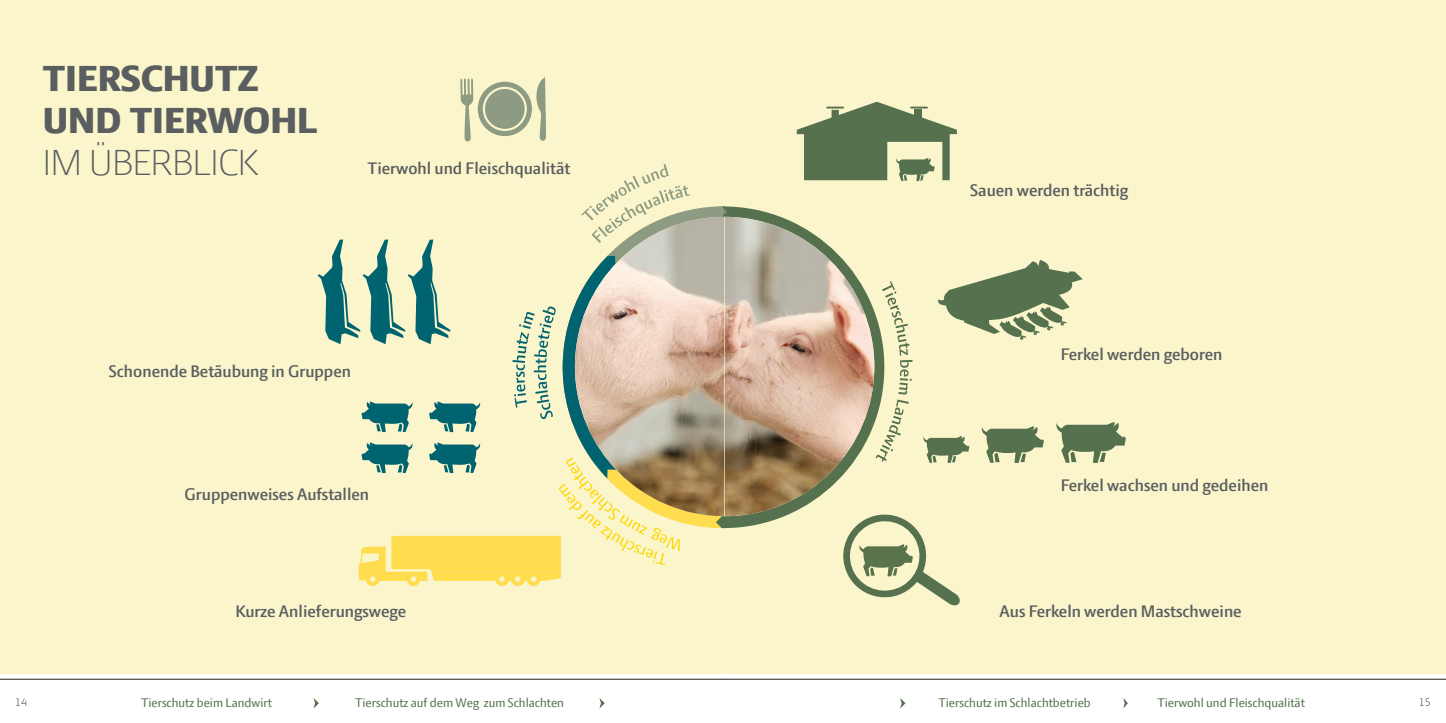
<style>
.page{position:relative;width:1446px;height:723px;background:#fff}
.page>*{position:absolute;margin:0;border:0;box-sizing:border-box;transform-origin:0 0}
.Overskrift{font:800 39px "LF Press Sans";color:#5a5e5f}
.Overskrift-2{font:300 39px "LF Press Sans";color:#5a5e5f}
.Overskrift-3{font:600 18px "LF Press Sans";color:#5a5e5f}
.Overskrift_midterops{font:600 18px "LF Press Sans";color:#5a5e5f}
.MIDTERSIDE_TEKST{font:600 18px "LF Press Sans";color:#5a5e5f}
.t1{font:13.5px "LF Press Sans";color:#55714e}
.t2{font:300 12px "LF Press Sans";color:#231f20}
</style>
<div class="page">
<hr style="left:0;top:679px;width:723px;height:1px;background:#231f20">
<hr style="left:723px;top:679px;width:723px;height:1px;background:#231f20">
<svg style="left:313px;top:698px;width:6px;height:10px"></svg>
<svg style="left:599px;top:698px;width:6px;height:10px"></svg>
<svg style="left:900px;top:698px;width:5px;height:10px"></svg>
<svg style="left:1123px;top:698px;width:5px;height:10px"></svg>
<div style="left:0;top:0;width:724px;height:674px;background:#fbf5cc"></div>
<div style="left:724px;top:0;width:722px;height:674px;background:#fbf5cc"></div>
<svg style="left:460px;top:77px;width:86px;height:64px"></svg>
<svg style="left:727px;top:206px;width:148px;height:322px"></svg>
<img style="left:727px;top:217px;width:147px;height:299px">
<svg style="left:797px;top:102px;width:160px;height:79px"></svg>
<svg style="left:1056px;top:422px;width:70px;height:41px"></svg>
<svg style="left:981px;top:426px;width:63px;height:37px"></svg>
<svg style="left:923px;top:436px;width:46px;height:27px"></svg>
<svg style="left:938px;top:260px;width:144px;height:80px"></svg>
<svg style="left:837px;top:509px;width:123px;height:97px"></svg>
<svg style="left:318px;top:164px;width:409px;height:422px"></svg>
<svg style="left:875px;top:281px;width:37px;height:181px"></svg>
<p class="Overskrift" style="left:43px;top:56px;width:218px">TIERSCHUTZ</p>
<p class="Overskrift" style="left:43px;top:98px;width:276px">UND TIERWOHL</p>
<p class="Overskrift-2" style="left:43px;top:140px;width:218px">IM ÜBERBLICK</p>
<p class="Overskrift-3" style="left:367px;top:157px;width:204px">Tierwohl und Fleischqualität</p>
<p class="Overskrift-3" style="left:109px;top:360px;width:244px">Schonende Betäubung in Gruppen</p>
<p class="Overskrift-3" style="left:185px;top:484px;width:186px">Gruppenweises Aufstallen</p>
<p class="Overskrift_midterops" style="left:970px;top:180px;width:159px">Sauen werden trächtig</p>
<p class="Overskrift_midterops" style="left:1061px;top:344px;width:163px">Ferkel werden geboren</p>
<p class="MIDTERSIDE_TEKST" style="left:1061px;top:475px;width:209px">Ferkel wachsen und gedeihen</p>
<p class="Overskrift-3" style="left:235px;top:601px;width:173px">Kurze Anlieferungswege</p>
<p class="Overskrift_midterops" style="left:999px;top:601px;width:244px">Aus Ferkeln werden Mastschweine</p>
<p class="t2" style="left:15px;top:695px;width:13px">14</p>
<p class="t1" style="left:141px;top:694px;width:132px">Tierschutz beim Landwirt</p>
<p class="t1" style="left:355px;top:694px;width:210px">Tierschutz auf dem Weg zum Schlachten</p>
<p class="t1" style="left:938px;top:694px;width:154px">Tierschutz im Schlachtbetrieb</p>
<p class="t1" style="left:1157px;top:694px;width:149px">Tierwohl und Fleischqualität</p>
<p class="t2" style="left:1418px;top:695px;width:13px">15</p>
</div>
